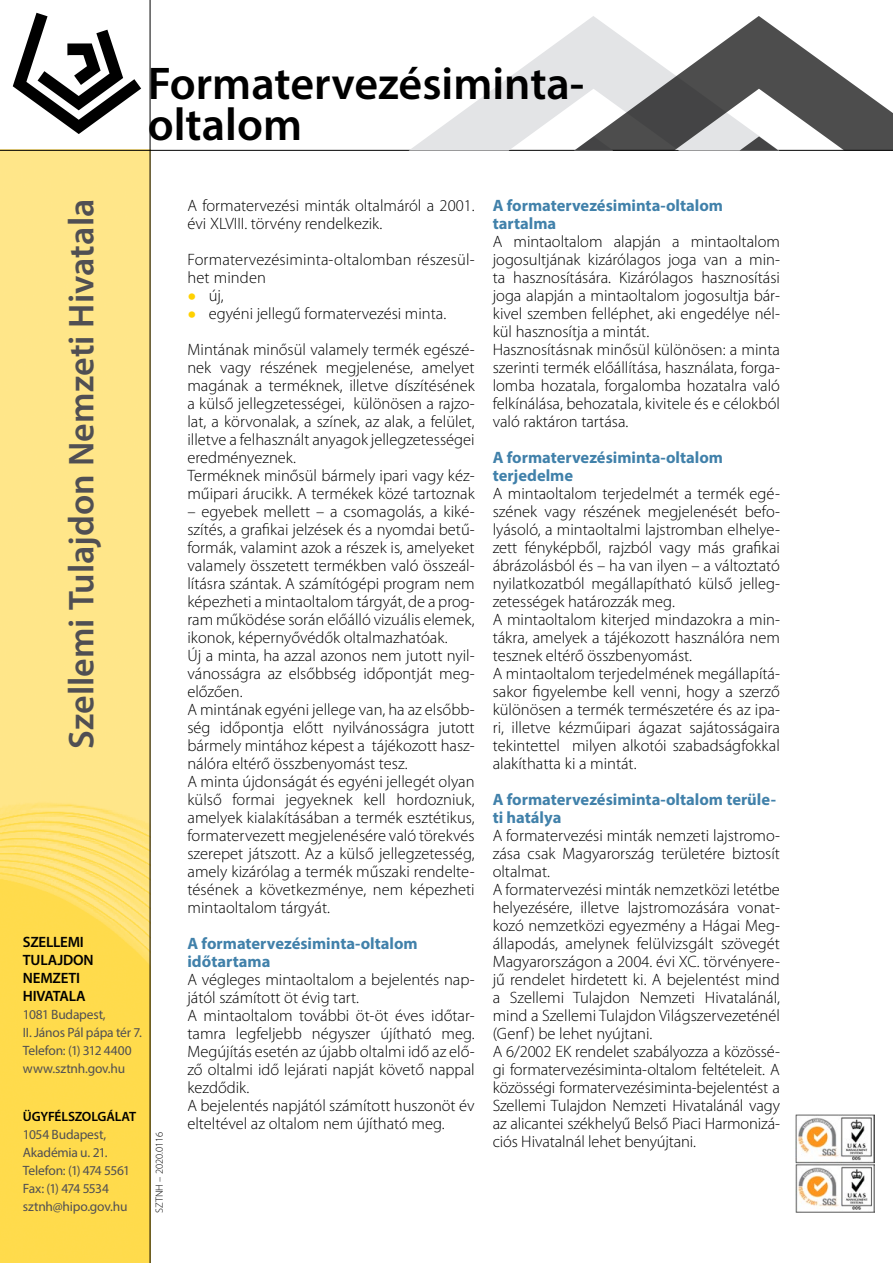
<style>
.page{position:relative;width:893px;height:1263px;background:#fff}
.page>*{position:absolute;margin:0;border:0;box-sizing:border-box;transform-origin:0 0}
.nagycím1{font:600 46.05px/40.5px "Myriad Pro";color:#000}
.t1{font:600 36px "Myriad Pro";color:#504f53}
.szöveg{font:300 16.5px/18px "Myriad Pro";color:#000;text-align:justify}
.kékcím{font:700 16.5px/18px "Myriad Pro";color:#4181aa}
.sorolás{font:300 16.5px "Myriad Pro";color:#000}
.t2{font:600 15px/18px "Myriad Pro";letter-spacing:-.015em;color:#000}
.t3{font:13.5px/18px "Myriad Pro";letter-spacing:-.015em;color:#504f53}
.t4{font:600 13.5px "Myriad Pro";letter-spacing:-.015em;color:#000}
.szöveg-2{font:300 10.5px "Myriad Pro";color:#000}
.s1{font-size:36px;color:#ffd100}
</style>
<div class="page">
<img style="left:0;top:151px;width:150px;height:1112px">
<hr style="left:0;top:150px;width:893px;height:1px;background:#000">
<hr style="left:150px;top:0;width:1px;height:1263px;background:#000">
<svg style="left:409px;top:30px;width:165px;height:121px"></svg>
<svg style="left:574px;top:16px;width:319px;height:135px"></svg>
<svg style="left:13px;top:13px;width:128px;height:121px"></svg>
<img style="left:796px;top:1115px;width:78px;height:98px">
<p class="nagycím1" style="left:148px;top:63px;width:438px">Formatervezésiminta&shy;oltalom</p>
<p class="t1" style="left:59px;top:749px;width:551px;rotate:-90deg">Szellemi Tulajdon Nemzeti Hivatala</p>
<p class="szöveg" style="left:187px;top:197px;width:289px">A formatervezési minták oltalmáról a 2001. évi XLVIII. törvény rendelkezik.</p>
<p class="szöveg" style="left:187px;top:251px;width:289px">Formatervezésiminta-oltalomban részesül&shy;het minden</p>
<p class="sorolás" style="left:187px;top:287px;width:38px"><span class="s1">•</span> új,</p>
<p class="sorolás" style="left:187px;top:305px;width:260px"><span class="s1">•</span> egyéni jellegű formatervezési minta.</p>
<p class="szöveg" style="left:187px;top:341px;width:289px">Mintának minősül valamely termék egészé&shy;nek vagy részének megjelenése, amelyet magának a terméknek, illetve díszítésének a külső jellegzetességei, különösen a rajzo&shy;lat, a körvonalak, a színek, az alak, a felület, illetve a felhasznált anyagok jellegzetességei eredményeznek.</p>
<p class="szöveg" style="left:187px;top:467px;width:289px">Terméknek minősül bármely ipari vagy kéz&shy;műipari árucikk. A termékek közé tartoznak</p>
<p class="szöveg" style="left:187px;top:503px;width:289px">– egyebek mellett – a csomagolás, a kiké&shy;szítés, a grafikai jelzések és a nyomdai betű&shy;formák, valamint azok a részek is, amelyeket valamely összetett termékben való összeál&shy;lításra szántak. A számítógépi program nem képezheti a mintaoltalom tárgyát, de a prog&shy;ram működése során előálló vizuális elemek, ikonok, képernyővédők oltalmazhatóak.</p>
<p class="szöveg" style="left:187px;top:647px;width:289px">Új a minta, ha azzal azonos nem jutott nyil&shy;vánosságra az elsőbbség időpontját meg&shy;előzően.</p>
<p class="szöveg" style="left:187px;top:701px;width:289px">A mintának egyéni jellege van, ha az elsőbb&shy;ség időpontja előtt nyilvánosságra jutott bármely mintához képest a tájékozott hasz&shy;nálóra eltérő összbenyomást tesz.</p>
<p class="szöveg" style="left:187px;top:773px;width:289px">A minta újdonságát és egyéni jellegét olyan külső formai jegyeknek kell hordozniuk, amelyek kialakításában a termék esztétikus, formatervezett megjelenésére való törekvés szerepet játszott. Az a külső jellegzetesség, amely kizárólag a termék műszaki rendelte&shy;tésének a következménye, nem képezheti mintaoltalom tárgyát.</p>
<p class="kékcím" style="left:187px;top:934px;width:232px">A formatervezésiminta-oltalom időtartama</p>
<p class="szöveg" style="left:187px;top:971px;width:289px">A végleges mintaoltalom a bejelentés nap&shy;jától számított öt évig tart.</p>
<p class="szöveg" style="left:187px;top:1007px;width:289px">A mintaoltalom további öt-öt éves időtar&shy;tamra legfeljebb négyszer újítható meg.<br>Megújítás esetén az újabb oltalmi idő az elő&shy;ző oltalmi idő lejárati napját követő nappal kezdődik.</p>
<p class="szöveg" style="left:187px;top:1097px;width:289px">A bejelentés napjától számított huszonöt év elteltével az oltalom nem újítható meg.</p>
<p class="t2" style="left:23px;top:933px;width:72px">SZELLEMI<br>TULAJDON<br>NEMZETI<br>HIVATALA</p>
<p class="t3" style="left:23px;top:1005px;width:120px">1081 Budapest,<br>II. János Pál pápa tér 7.<br>Telefon: (1) 312 4400 www.sztnh.gov.hu</p>
<p class="t4" style="left:23px;top:1108px;width:115px">ÜGYFÉLSZOLGÁLAT</p>
<p class="t3" style="left:23px;top:1125px;width:109px">1054 Budapest,<br>Akadémia u. 21.<br>Telefon: (1) 474 5561<br>Fax: (1) 474 5534 sztnh@hipo.gov.hu</p>
<p class="szöveg-2" style="left:154px;top:1213px;width:83px;rotate:-90deg">SZTNH – 2020.0116</p>
<p class="kékcím" style="left:493px;top:196px;width:232px">A formatervezésiminta-oltalom tartalma</p>
<p class="szöveg" style="left:493px;top:233px;width:289px">A mintaoltalom alapján a mintaoltalom jogosultjának kizárólagos joga van a min&shy;ta hasznosítására. Kizárólagos hasznosítási joga alapján a mintaoltalom jogosultja bár&shy;kivel szemben felléphet, aki engedélye nél&shy;kül hasznosítja a mintát.</p>
<p class="szöveg" style="left:493px;top:341px;width:289px">Hasznosításnak minősül különösen: a minta szerinti termék előállítása, használata, forga&shy;lomba hozatala, forgalomba hozatalra való felkínálása, behozatala, kivitele és e célokból való raktáron tartása.</p>
<p class="kékcím" style="left:493px;top:448px;width:232px">A formatervezésiminta-oltalom terjedelme</p>
<p class="szöveg" style="left:493px;top:485px;width:289px">A mintaoltalom terjedelmét a termék egé&shy;szének vagy részének megjelenését befo&shy;lyásoló, a mintaoltalmi lajstromban elhelye&shy;zett fényképből, rajzból vagy más grafikai ábrázolásból és – ha van ilyen – a változtató nyilatkozatból megállapítható külső jelleg&shy;zetességek határozzák meg.</p>
<p class="szöveg" style="left:493px;top:611px;width:289px">A mintaoltalom kiterjed mindazokra a min&shy;tákra, amelyek a tájékozott használóra nem tesznek eltérő összbenyomást.</p>
<p class="szöveg" style="left:493px;top:665px;width:289px">A mintaoltalom terjedelmének megállapítá&shy;sakor figyelembe kell venni, hogy a szerző különösen a termék természetére és az ipa&shy;ri, illetve kézműipari ágazat sajátosságaira tekintettel milyen alkotói szabadságfokkal alakíthatta ki a mintát.</p>
<p class="kékcím" style="left:493px;top:790px;width:285px">A formatervezésiminta-oltalom terüle&shy;ti hatálya</p>
<p class="szöveg" style="left:493px;top:827px;width:289px">A formatervezési minták nemzeti lajstromo&shy;zása csak Magyarország területére biztosít oltalmat.</p>
<p class="szöveg" style="left:493px;top:881px;width:289px">A formatervezési minták nemzetközi letétbe helyezésére, illetve lajstromozására vonat&shy;kozó nemzetközi egyezmény a Hágai Meg&shy;állapodás, amelynek felülvizsgált szövegét Magyarországon a 2004. évi XC. törvényere&shy;jű rendelet hirdetett ki. A bejelentést mind a Szellemi Tulajdon Nemzeti Hivatalánál, mind a Szellemi Tulajdon Világszervezeténél (Genf ) be lehet nyújtani.</p>
<p class="szöveg" style="left:493px;top:1043px;width:289px">A 6/2002 EK rendelet szabályozza a közössé&shy;gi formatervezésiminta-oltalom feltételeit. A közösségi formatervezésiminta-bejelentést a Szellemi Tulajdon Nemzeti Hivatalánál vagy az alicantei székhelyű Belső Piaci Harmonizá&shy;ciós Hivatalnál lehet benyújtani.</p>
</div>
